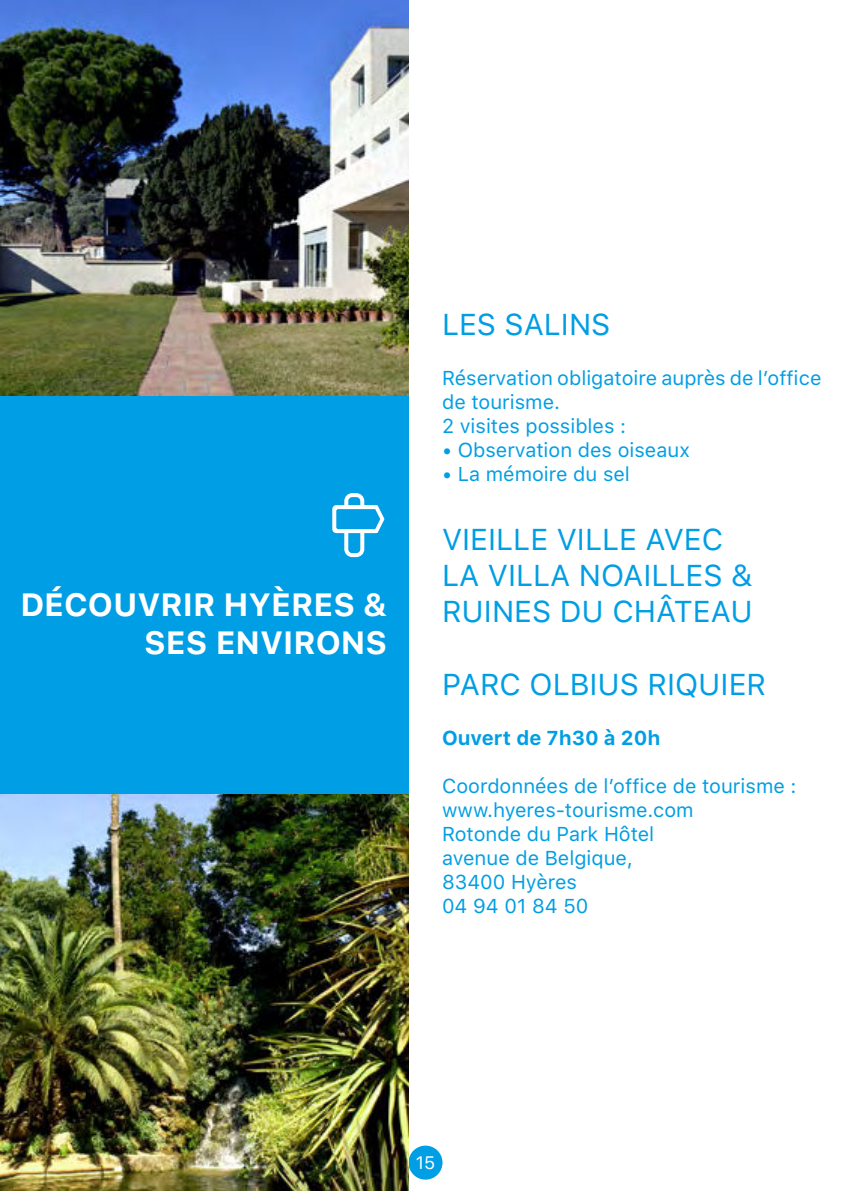
<style>
.page{position:relative;width:851px;height:1191px;background:#fff}
.page>*{position:absolute;margin:0;border:0;box-sizing:border-box;transform-origin:0 0}
.t1{font:700 32px/38.4px "SFUI Text";color:#fff;text-align:right}
.t2{font:30px/36px "SFUI Text";color:#009ee4}
.t3{font:20px/24px "SFUI Text";color:#009ee4}
.t4{font:700 20px "SFUI Text";color:#009ee4}
.t5{font:18px "SFUI Text";color:#fff}
</style>
<div class="page">
<div style="left:408px;top:1145px;width:34px;height:34px;background:#009ee4;border-radius:50%"></div>
<img style="left:0;top:0;width:408px;height:397px">
<div style="left:0;top:397px;width:408px;height:397px;background:#009ee4"></div>
<img style="left:0;top:794px;width:408px;height:397px">
<svg style="left:332px;top:493px;width:52px;height:64px"></svg>
<h1 class="t1" style="left:20px;top:585px;width:368px">DÉCOUVRIR HYÈRES &amp;<br>SES ENVIRONS</h1>
<h2 class="t2" style="left:442px;top:306px;width:170px">LES SALINS</h2>
<p class="t3" style="left:442px;top:365px;width:381px">Réservation obligatoire auprès de l’office de tourisme.<br>2 visites possibles :</p>
<p class="t3" style="left:442px;top:437px;width:249px">• Observation des oiseaux</p>
<p class="t3" style="left:442px;top:461px;width:189px">• La mémoire du sel</p>
<h2 class="t2" style="left:442px;top:521px;width:312px">VIEILLE VILLE AVEC<br>LA VILLA NOAILLES &amp;<br>RUINES DU CHÂTEAU</h2>
<h2 class="t2" style="left:442px;top:666px;width:325px">PARC OLBIUS RIQUIER</h2>
<p class="t4" style="left:442px;top:726px;width:220px">Ouvert de 7h30 à 20h</p>
<p class="t3" style="left:442px;top:773px;width:356px">Coordonnées de l’office de tourisme : www.hyeres-tourisme.com<br>Rotonde du Park Hôtel<br>avenue de Belgique,<br>83400 Hyères<br>04 94 01 84 50</p>
<p class="t5" style="left:415px;top:1152px;width:21px">15</p>
</div>
